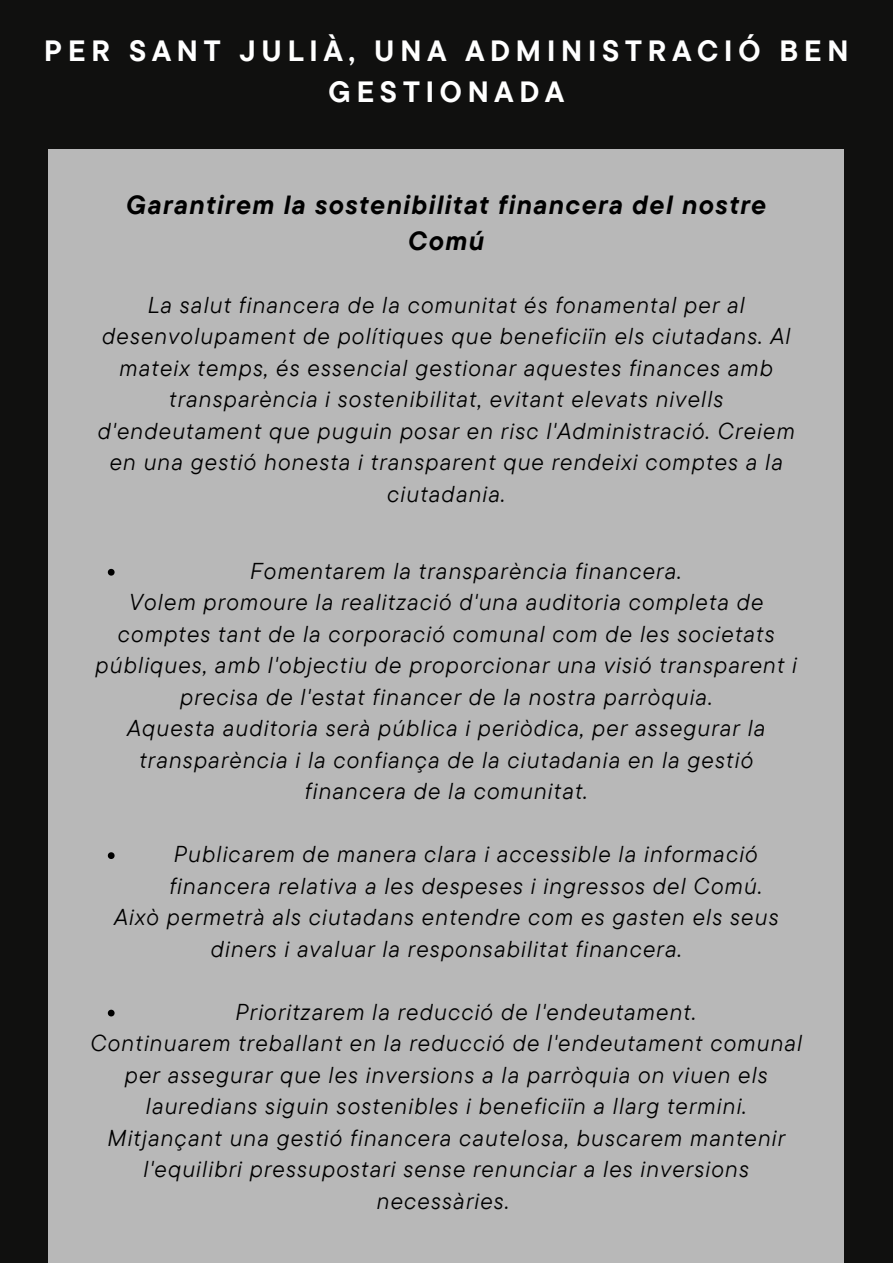
<style>
.page{position:relative;width:893px;height:1264px;background:#fff}
.page>*{position:absolute;margin:0;border:0;box-sizing:border-box;transform-origin:0 0}
.t1{font:700 29.25px/40.5px "TT Commons Pro";letter-spacing:.2em;color:#fff;text-align:center}
.t2{font:italic 700 26.25px/36px "TT Commons Pro";letter-spacing:.05em;color:#000;text-align:center}
.t3{font:italic 22.95px/31.5px "TT Commons Pro";letter-spacing:.05em;color:#000;text-align:center}
</style>
<div class="page">
<div style="left:0;top:0;width:892px;height:1262px;background:#10100f"></div>
<div style="left:49px;top:149px;width:794px;height:1113px;background:#b8b8b8"></div>
<svg style="left:108px;top:569px;width:7px;height:6px"></svg>
<svg style="left:108px;top:852px;width:7px;height:7px"></svg>
<svg style="left:108px;top:1009px;width:7px;height:7px"></svg>
<p class="t1" style="left:44px;top:30px;width:805px">PER SANT JULIÀ, UNA ADMINISTRACIÓ BEN<br>GESTIONADA</p>
<p class="t2" style="left:126px;top:186px;width:641px">Garantirem la sostenibilitat financera del nostre<br>Comú</p>
<p class="t3" style="left:98px;top:288px;width:698px">La salut financera de la comunitat és fonamental per al desenvolupament de polítiques que beneficiïn els ciutadans. Al mateix temps, és essencial gestionar aquestes finances amb transparència i sostenibilitat, evitant elevats nivells d'endeutament que puguin posar en risc l'Administració. Creiem en una gestió honesta i transparent que rendeixi comptes a la ciutadania.</p>
<p class="t3" style="left:250px;top:554px;width:433px">Fomentarem la transparència financera.</p>
<p class="t3" style="left:96px;top:586px;width:702px">Volem promoure la realització d'una auditoria completa de comptes tant de la corporació comunal com de les societats públiques, amb l'objectiu de proporcionar una visió transparent i precisa de l'estat financer de la nostra parròquia.</p>
<p class="t3" style="left:127px;top:712px;width:639px">Aquesta auditoria serà pública i periòdica, per assegurar la transparència i la confiança de la ciutadania en la gestió financera de la comunitat.</p>
<p class="t3" style="left:169px;top:838px;width:594px;text-align:left">Publicarem de manera clara i accessible la informació financera relativa a les despeses i ingressos del Comú.</p>
<p class="t3" style="left:114px;top:901px;width:666px">Això permetrà als ciutadans entendre com es gasten els seus diners i avaluar la responsabilitat financera.</p>
<p class="t3" style="left:235px;top:995px;width:462px">Prioritzarem la reducció de l'endeutament.</p>
<p class="t3" style="left:90px;top:1026px;width:713px">Continuarem treballant en la reducció de l'endeutament comunal per assegurar que les inversions a la parròquia on viuen els lauredians siguin sostenibles i beneficiïn a llarg termini.<br>Mitjançant una gestió financera cautelosa, buscarem mantenir l'equilibri pressupostari sense renunciar a les inversions necessàries.</p>
</div>
